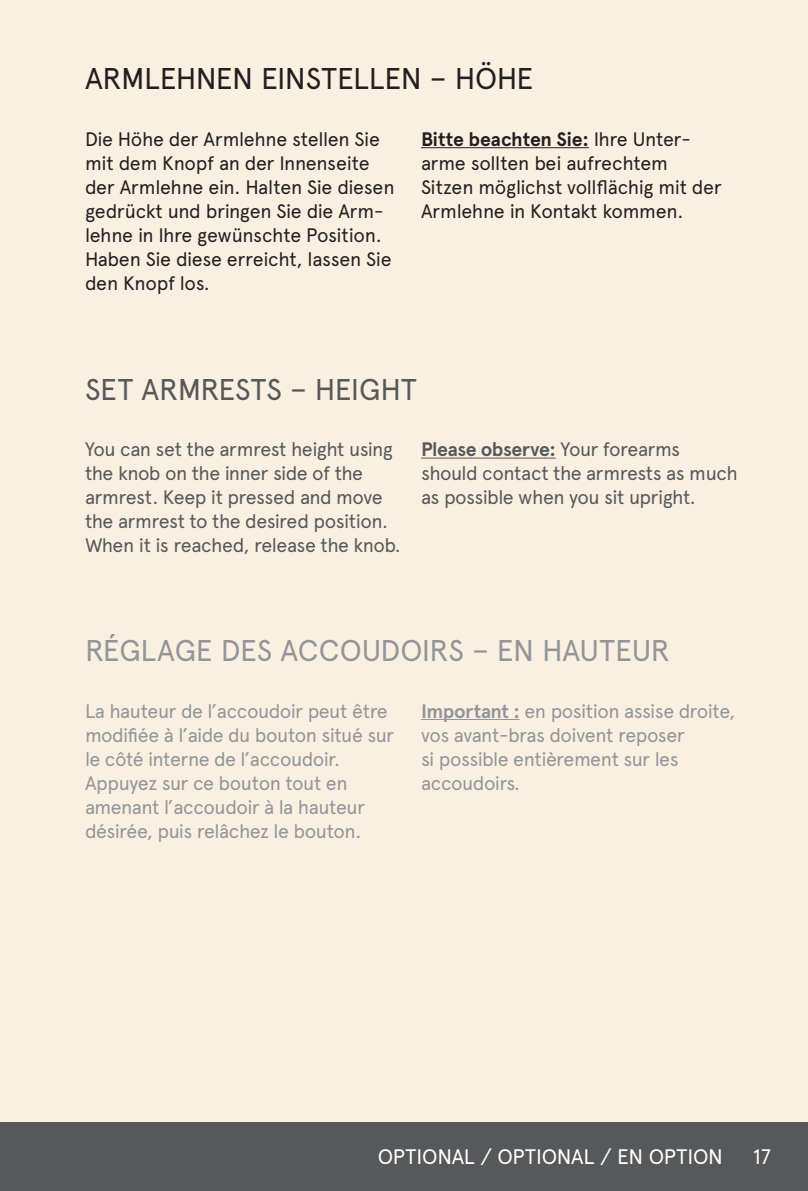
<style>
.page{position:relative;width:808px;height:1191px;background:#fff}
.page>*{position:absolute;margin:0;border:0;box-sizing:border-box;transform-origin:0 0}
.t1{font:30px "Apercu Pro";letter-spacing:-.01em;color:#939598}
.t2{font:30px "Apercu Pro";letter-spacing:-.025em;color:#231f20}
.t3{font:30px "Apercu Pro";letter-spacing:-.01em;color:#57585a}
.t4{font:21px "Apercu Pro";letter-spacing:-.01em;color:#fff}
.t5{font:19.5px/24px "Apercu Pro";letter-spacing:-.02em;color:#231f20}
.t6{font:19.5px/24px "Apercu Pro";letter-spacing:-.03em;color:#939598}
.t7{font:19.5px/24px "Apercu Pro";letter-spacing:-.03em;color:#57585a}
.s1{font-weight:700}
</style>
<div class="page">
<div style="left:0;top:0;width:808px;height:1134px;background:#f9f0e2"></div>
<div style="left:0;top:1123px;width:808px;height:68px;background:#57585a"></div>
<hr style="left:421px;top:147px;width:168px;height:1px;background:#231f20">
<hr style="left:421px;top:457px;width:135px;height:1px;background:#57585a">
<hr style="left:421px;top:719px;width:98px;height:1px;background:#939598">
<h1 class="t2" style="left:85px;top:56px;width:450px">ARMLEHNEN EINSTELLEN – HÖHE</h1>
<p class="t5" style="left:85px;top:126px;width:311px">Die Höhe der Armlehne stellen Sie mit dem Knopf an der Innenseite der Armlehne ein. Halten Sie diesen gedrückt und bringen Sie die Arm&shy;lehne in Ihre gewünschte Position.<br>Haben Sie diese erreicht, lassen Sie den Knopf los.</p>
<p class="t5" style="left:421px;top:126px;width:302px"><span class="s1">Bitte beachten Sie:</span> Ihre Unter&shy;arme sollten bei aufrechtem<br>Sitzen möglichst vollflächig mit der<br>Armlehne in Kontakt kommen.</p>
<h1 class="t3" style="left:85px;top:367px;width:333px">SET ARMRESTS – HEIGHT</h1>
<p class="t7" style="left:85px;top:436px;width:317px">You can set the armrest height using the knob on the inner side of the armrest. Keep it pressed and move the armrest to the desired position.<br>When it is reached, release the knob.</p>
<p class="t7" style="left:421px;top:436px;width:318px"><span class="s1">Please observe:</span> Your forearms should contact the armrests as much as possible when you sit upright.</p>
<h1 class="t1" style="left:85px;top:628px;width:586px">RÉGLAGE DES ACCOUDOIRS – EN HAUTEUR</h1>
<p class="t6" style="left:85px;top:697px;width:311px">La hauteur de l’accoudoir peut être modifiée à l’aide du bouton situé sur le côté interne de l’accoudoir.<br>Appuyez sur ce bouton tout en amenant l’accoudoir à la hauteur désirée, puis relâchez le bouton.</p>
<p class="t6" style="left:421px;top:697px;width:316px"><span class="s1">Important :</span> en position assise droite, vos avant-bras doivent reposer<br>si possible entièrement sur les accoudoirs.</p>
<p class="t4" style="left:378px;top:1141px;width:346px">OPTIONAL / OPTIONAL / EN OPTION</p>
<p class="t4" style="left:753px;top:1141px;width:20px">17</p>
</div>
